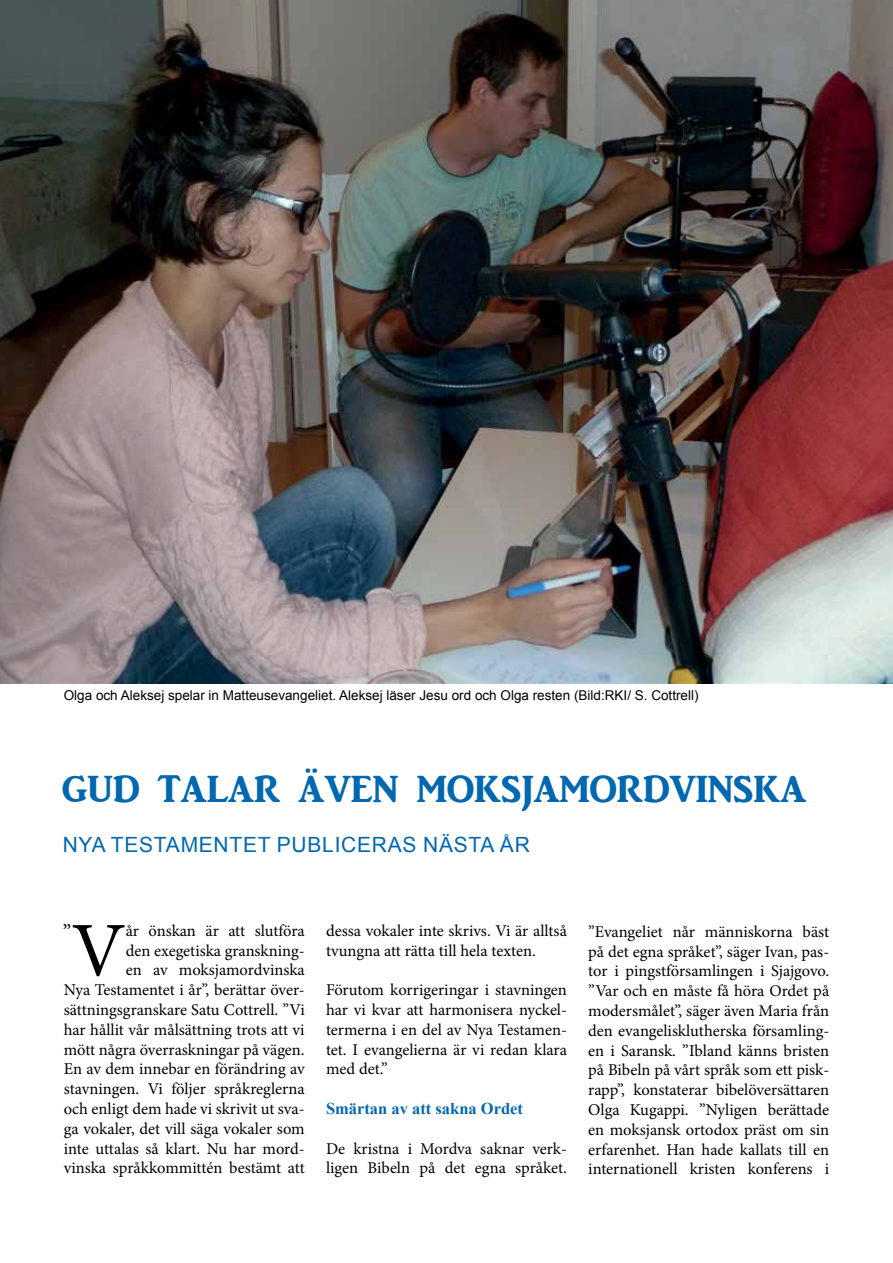
<style>
.page{position:relative;width:893px;height:1263px;background:#fff}
.page>*{position:absolute;margin:0;border:0;box-sizing:border-box;transform-origin:0 0}
.t1{font:77.4px "Minion Pro";color:#000}
.t2{font:39px "ARJULIAN";color:#0067b1}
.t3{font:21.15px "Minion Pro";color:#000}
.t4{font:21px "Arial";letter-spacing:.035em;color:#0067b1}
.t5{font:16.5px/19.8px "Minion Pro";color:#000}
.t6{font:700 16.5px "Times New Roman";color:#0067b1}
.t7{font:13.5px "Arial";color:#000}
</style>
<div class="page">
<img style="left:0;top:0;width:893px;height:683px">
<p class="t7" style="left:64px;top:686px;width:636px">Olga och Aleksej spelar in Matteusevangeliet. Aleksej läser Jesu ord och Olga resten (Bild:RKI/ S. Cottrell)</p>
<h2 class="t2" style="left:62px;top:768px;width:746px">GUD TALAR ÄVEN MOKSJAMORDVINSKA</h2>
<p class="t4" style="left:63px;top:830px;width:469px">NYA TESTAMENTET PUBLICERAS NÄSTA ÅR</p>
<p class="t5" style="left:64px;top:921px;width:243px;text-align:right">år önskan är att slutföra<br>den exegetiska granskning-<br>en av moksjamordvinska<br>Nya Testamentet i år”, berättar över&shy;sättningsgranskare Satu Cottrell. ”Vi har hållit vår målsättning trots att vi mött några överraskningar på vägen.<br>En av dem innebar en förändring av stavningen. Vi följer språkreglerna och enligt dem hade vi skrivit ut sva&shy;ga vokaler, det vill säga vokaler som inte uttalas så klart. Nu har mord&shy;vinska språkkommittén bestämt att</p>
<p class="t5" style="left:326px;top:921px;width:242px">dessa vokaler inte skrivs. Vi är alltså tvungna att rätta till hela texten.</p>
<p class="t3" style="left:63px;top:918px;width:10px">”</p>
<h1 class="t1" style="left:71px;top:899px;width:56px">V</h1>
<p class="t5" style="left:326px;top:980px;width:242px;text-align:justify">Förutom korrigeringar i stavningen har vi kvar att harmonisera nyckel&shy;termerna i en del av Nya Testamen&shy;tet. I evangelierna är vi redan klara med det.”</p>
<p class="t6" style="left:326px;top:1097px;width:199px">Smärtan av att sakna Ordet</p>
<p class="t5" style="left:326px;top:1138px;width:242px">De kristna i Mordva saknar verk&shy;ligen Bibeln på det egna språket.</p>
<p class="t5" style="left:588px;top:922px;width:243px;text-align:justify">”Evangeliet når människorna bäst på det egna språket”, säger Ivan, pas&shy;tor i pingstförsamlingen i Sjajgovo. ”Var och en måste få höra Ordet på modersmålet”, säger även Maria från den evangelisklutherska församling&shy;en i Saransk. ”Ibland känns bristen på Bibeln på vårt språk som ett pisk&shy;rapp”, konstaterar bibelöversättaren Olga Kugappi. ”Nyligen berättade en moksjansk ortodox präst om sin erfarenhet. Han hade kallats till en internationell kristen konferens i</p>
</div>
